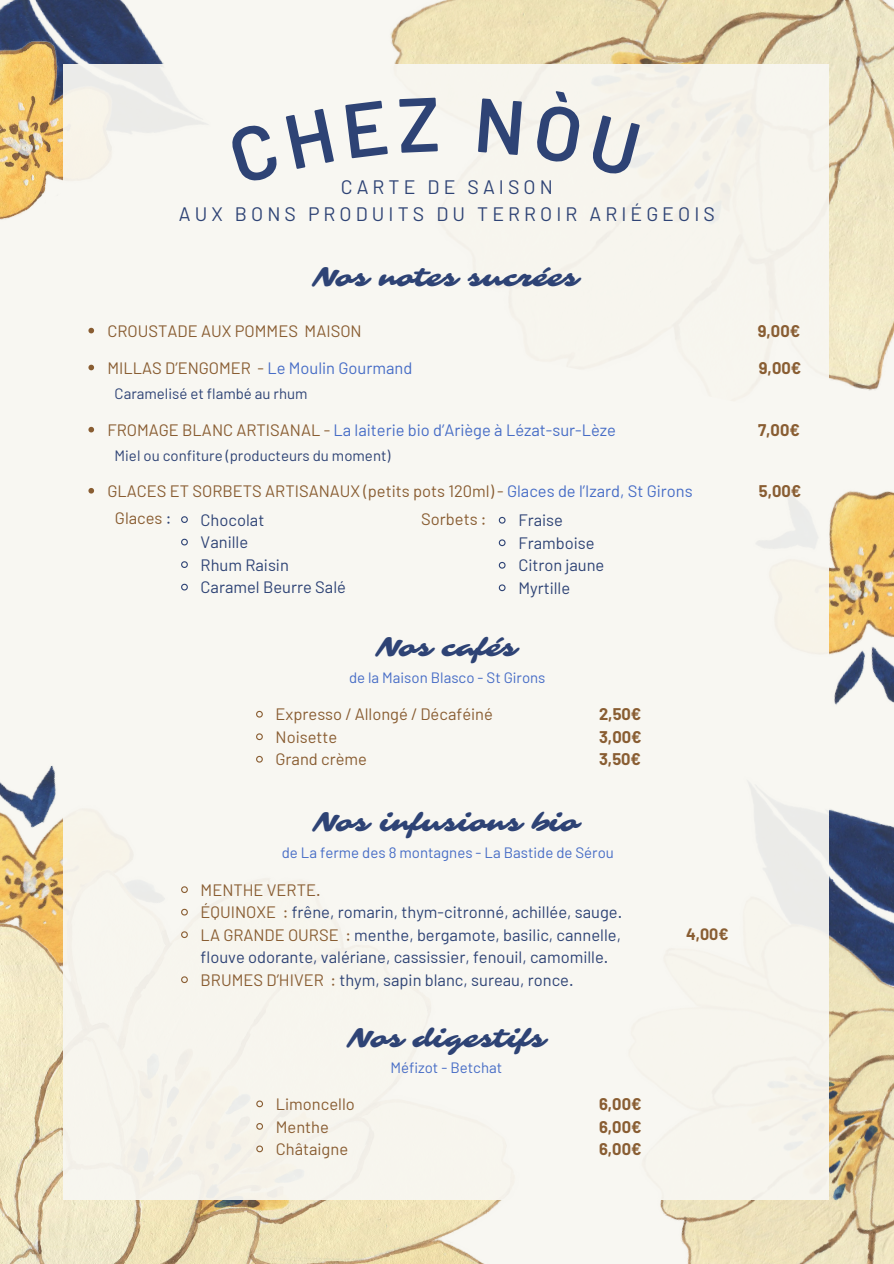
<style>
.page{position:relative;width:894px;height:1264px;background:#fff}
.page>*{position:absolute;margin:0;border:0;box-sizing:border-box;transform-origin:0 0}
.t1{font:25.5px "Sarina";color:#2e4375}
.t2{font:19.5px/27px "Barlow";letter-spacing:.21em;color:#2e4375;text-align:center}
.t3{font:16.5px/22.5px "Barlow";color:#2e4375}
.t4{font:16.5px "Barlow";color:#895d32}
.t5{font:16.5px "Barlow";color:#476dc6}
.t6{font:700 16.5px/22.5px "Barlow";color:#895d32}
.t7{font:700 16.05px "Barlow";color:#895d32}
.t8{font:15px "Barlow";color:#476dc6}
.t9{font:15px "Barlow";color:#2e4375}
.s1{color:#476dc6}
.s2{color:#895d32}
.s3{color:#2e4375}
</style>
<div class="page">
<div style="left:0;top:0;width:893px;height:1263px;background:#f8f7f2"></div>
<img style="left:0;top:765px;width:63px;height:100px">
<img style="left:0;top:865px;width:502px;height:398px">
<img style="left:390px;top:0;width:503px;height:391px">
<img style="left:828px;top:809px;width:65px;height:57px">
<img style="left:660px;top:866px;width:233px;height:397px">
<img style="left:828px;top:491px;width:65px;height:214px">
<img style="left:0;top:0;width:164px;height:64px">
<img style="left:0;top:39px;width:115px;height:181px">
<div style="left:63px;top:64px;width:765px;height:1135px;background:#f8f7f2"></div>
<svg style="left:88px;top:488px;width:6px;height:5px"></svg>
<svg style="left:181px;top:516px;width:7px;height:7px"></svg>
<svg style="left:181px;top:538px;width:7px;height:8px"></svg>
<svg style="left:181px;top:561px;width:7px;height:7px"></svg>
<svg style="left:181px;top:583px;width:7px;height:8px"></svg>
<svg style="left:498px;top:516px;width:8px;height:8px"></svg>
<svg style="left:498px;top:539px;width:8px;height:8px"></svg>
<svg style="left:498px;top:561px;width:8px;height:8px"></svg>
<svg style="left:498px;top:584px;width:8px;height:8px"></svg>
<svg style="left:88px;top:427px;width:6px;height:5px"></svg>
<svg style="left:88px;top:328px;width:6px;height:5px"></svg>
<svg style="left:88px;top:365px;width:6px;height:5px"></svg>
<svg style="left:256px;top:710px;width:7px;height:8px"></svg>
<svg style="left:256px;top:733px;width:7px;height:8px"></svg>
<svg style="left:256px;top:755px;width:7px;height:8px"></svg>
<svg style="left:256px;top:1100px;width:7px;height:8px"></svg>
<svg style="left:256px;top:1123px;width:7px;height:7px"></svg>
<svg style="left:255px;top:1144px;width:9px;height:9px"></svg>
<svg style="left:181px;top:886px;width:7px;height:7px"></svg>
<svg style="left:181px;top:908px;width:7px;height:8px"></svg>
<svg style="left:181px;top:931px;width:7px;height:7px"></svg>
<svg style="left:181px;top:976px;width:7px;height:7px"></svg>
<svg style="left:487px;top:98px;width:35px;height:51px"></svg>
<svg style="left:534px;top:91px;width:106px;height:77px"></svg>
<p class="t2" style="left:179px;top:173px;width:537px">CARTE DE SAISON<br>AUX BONS PRODUITS DU TERROIR ARIÉGEOIS</p>
<p class="t1" style="left:312px;top:262px;width:268px">Nos notes sucrées</p>
<p class="t4" style="left:107px;top:320px;width:255px">CROUSTADE AUX POMMES MAISON</p>
<p class="t6" style="left:757px;top:319px;width:44px">9,00€</p>
<h4 class="t4" style="left:107px;top:357px;width:306px">MILLAS D’ENGOMER - <span class="s1">Le Moulin Gourmand</span></h4>
<h4 class="t6" style="left:758px;top:356px;width:44px">9,00€</h4>
<p class="t9" style="left:115px;top:384px;width:194px">Caramelisé et flambé au rhum</p>
<p class="t5" style="left:107px;top:419px;width:510px"><span class="s2">FROMAGE BLANC ARTISANAL -</span> La laiterie bio d’Ariège à Lézat-sur-Lèze</p>
<p class="t6" style="left:757px;top:418px;width:43px">7,00€</p>
<p class="t9" style="left:115px;top:446px;width:277px">Miel ou confiture (producteurs du moment)</p>
<p class="t4" style="left:107px;top:480px;width:586px">GLACES ET SORBETS ARTISANAUX (petits pots 120ml) - <span class="s1">Glaces de l’Izard, St Girons</span></p>
<p class="t6" style="left:758px;top:479px;width:44px">5,00€</p>
<p class="t4" style="left:115px;top:508px;width:58px">Glaces <span class="s3">:</span></p>
<p class="t3" style="left:200px;top:508px;width:65px">Chocolat</p>
<p class="t3" style="left:200px;top:530px;width:49px">Vanille</p>
<p class="t3" style="left:200px;top:553px;width:90px">Rhum Raisin</p>
<p class="t3" style="left:200px;top:575px;width:147px">Caramel Beurre Salé</p>
<p class="t4" style="left:421px;top:508px;width:67px">Sorbets :</p>
<p class="t3" style="left:518px;top:508px;width:46px">Fraise</p>
<p class="t3" style="left:518px;top:531px;width:78px">Framboise</p>
<p class="t3" style="left:518px;top:553px;width:88px">Citron jaune</p>
<p class="t3" style="left:518px;top:576px;width:53px">Myrtille</p>
<p class="t1" style="left:376px;top:632px;width:143px">Nos cafés</p>
<p class="t8" style="left:349px;top:668px;width:198px">de la Maison Blasco - St Girons</p>
<p class="t4" style="left:275px;top:704px;width:219px">Expresso / Allongé / Décaféiné</p>
<p class="t4" style="left:275px;top:726px;width:63px">Noisette</p>
<p class="t4" style="left:275px;top:749px;width:93px">Grand crème</p>
<p class="t6" style="left:599px;top:702px;width:44px">2,50€<br>3,00€</p>
<h4 class="t6" style="left:599px;top:747px;width:44px">3,50€</h4>
<p class="t1" style="left:313px;top:807px;width:268px">Nos infusions bio</p>
<p class="t8" style="left:281px;top:843px;width:334px">de La ferme des 8 montagnes - La Bastide de Sérou</p>
<p class="t4" style="left:200px;top:879px;width:121px">MENTHE VERTE.</p>
<p class="t3" style="left:200px;top:900px;width:423px"><span class="s2">ÉQUINOXE :</span> frêne, romarin, thym-citronné, achillée, sauge.</p>
<p class="t3" style="left:200px;top:923px;width:422px"><span class="s2">LA GRANDE OURSE :</span> menthe, bergamote, basilic, cannelle, flouve odorante, valériane, cassissier, fenouil, camomille.</p>
<p class="t3" style="left:200px;top:968px;width:374px"><span class="s2">BRUMES D’HIVER :</span> thym, sapin blanc, sureau, ronce.</p>
<p class="t1" style="left:347px;top:1023px;width:200px">Nos digestifs</p>
<p class="t8" style="left:390px;top:1058px;width:113px">Méfizot - Betchat</p>
<p class="t4" style="left:276px;top:1093px;width:80px">Limoncello</p>
<h4 class="t4" style="left:276px;top:1116px;width:55px">Menthe</h4>
<p class="t4" style="left:276px;top:1138px;width:74px">Châtaigne</p>
<p class="t6" style="left:599px;top:1092px;width:44px">6,00€<br>6,00€</p>
<p class="t6" style="left:599px;top:1137px;width:44px">6,00€</p>
<p class="t7" style="left:686px;top:923px;width:44px">4,00€</p>
</div>
